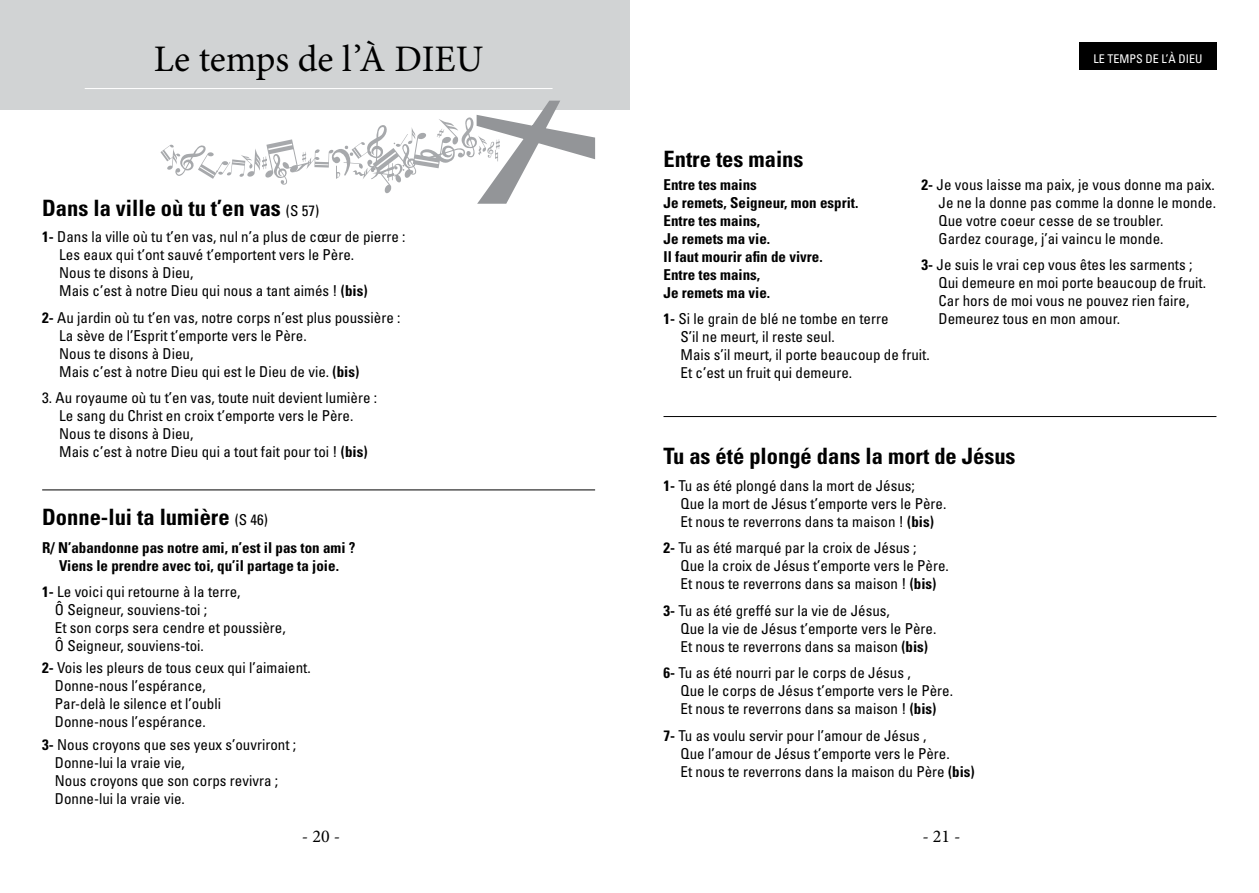
<style>
.page{position:relative;width:1259px;height:893px;background:#fff}
.page>*{position:absolute;margin:0;border:0;box-sizing:border-box;transform-origin:0 0}
.t1{font:37.5px "Minion Pro";letter-spacing:-.005em;color:#000}
.t2{font:700 condensed 22.5px "Univers";color:#000}
.t3{font:18px "Minion Pro";color:#000}
.t4{font:condensed 15px/18px "Univers";color:#000}
.t5{font:700 condensed 15px/18px "Univers";color:#000;text-align:center}
.t6{font:condensed 12px "Univers";color:#fff}
.s1{font-weight:400;font-size:15px}
.s2{font-weight:700}
</style>
<div class="page">
<div style="left:0;top:0;width:629px;height:109px;background:#d1d3d4"></div>
<hr style="left:85px;top:88px;width:467px;height:1px;background:#fff">
<svg style="left:160px;top:101px;width:435px;height:103px"></svg>
<hr style="left:42px;top:490px;width:553px;height:1px;background:#000">
<hr style="left:663px;top:416px;width:553px;height:1px;background:#000">
<div style="left:1079px;top:43px;width:137px;height:27px;background:#000"></div>
<h1 class="t1" style="left:154px;top:34px;width:289px">Le temps de l’À DIEU</h1>
<h2 class="t2" style="left:42px;top:195px;width:279px">Dans la ville où tu t’en vas <span class="s1">(S 57)</span></h2>
<p class="t4" style="left:59px;top:228px;width:348px;text-indent:-17px"><span class="s2">1-</span> Dans la ville où tu t’en vas, nul n’a plus de cœur de pierre :<br>Les eaux qui t’ont sauvé t’emportent vers le Père.<br>Nous te disons à Dieu,<br>M ais c’est à notre Dieu qui nous a tant aimés ! <span class="s2">(bis)</span></p>
<p class="t4" style="left:59px;top:308px;width:343px;text-indent:-17px"><span class="s2">2-</span> Au jardin où tu t’en vas, notre corps n’est plus poussière :<br>La sève de l’Esprit t’emporte vers le Père.<br>Nous te disons à Dieu,<br>Mais c’est à notre Dieu qui est le Dieu de vie. <span class="s2">(bis)</span></p>
<p class="t4" style="left:59px;top:389px;width:319px;text-indent:-17px">3. Au royaume où tu t’en vas, toute nuit devient lumière :<br>Le sang du Christ en croix t’emporte vers le Père.<br>Nous te disons à Dieu,<br>M ais c’est à notre Dieu qui a tout fait pour toi ! <span class="s2">(bis)</span></p>
<h2 class="t2" style="left:42px;top:503px;width:227px">Donne-lui ta lumière <span class="s1">(S 46)</span></h2>
<p class="t5" style="left:42px;top:538px;width:315px">R/ N’abandonne pas notre ami, n’est il pas ton ami ?<br>Viens le prendre avec toi, qu’il partage ta joie.</p>
<p class="t4" style="left:55px;top:583px;width:232px;text-indent:-13px"><span class="s2">1-</span> Le voici qui retourne à la terre,<br>Ô Seigneur, souviens-toi ;<br>Et son corps sera cendre et poussière,<br>Ô Seigneur, souviens-toi.</p>
<p class="t4" style="left:55px;top:659px;width:257px;text-indent:-13px"><span class="s2">2-</span> Vois les pleurs de tous ceux qui l’aimaient.<br>Donne-nous l’espérance,<br>Par-delà le silence et l’oubli<br>Donne-nous l’espérance.</p>
<p class="t4" style="left:55px;top:735px;width:243px;text-indent:-13px"><span class="s2">3-</span> Nous croyons que ses yeux s’ouvriront ;<br>Donne-lui la vraie vie,<br>Nous croyons que son corps revivra ;<br>Donne-lui la vraie vie.</p>
<p class="t6" style="left:1093px;top:51px;width:109px">le temps de l’À DIEU</p>
<h2 class="t2" style="left:663px;top:146px;width:141px">Entre tes mains</h2>
<p class="t5" style="left:663px;top:175px;width:196px;text-align:left">Entre tes mains<br>Je remets, Seigneur, mon esprit.<br>Entre tes mains,<br>Je remets ma vie.<br>Il faut mourir afin de vivre.<br>Entre tes mains,<br>Je remets ma vie.</p>
<p class="t4" style="left:680px;top:310px;width:251px;text-indent:-17px"><span class="s2">1-</span> Si le grain de blé ne tombe en terre<br>S’il ne meurt, il reste seul.<br>Mais s’il meurt, il porte beaucoup de fruit.<br>Et c’est un fruit qui demeure.</p>
<p class="t4" style="left:938px;top:175px;width:279px;text-indent:-17px"><span class="s2">2-</span> Je vous laisse ma paix, je vous donne ma paix.<br>Je ne la donne pas comme la donne le monde.<br>Que votre coeur cesse de se troubler.<br>Gardez courage, j’ai vaincu le monde.</p>
<p class="t4" style="left:938px;top:255px;width:269px;text-indent:-17px"><span class="s2">3-</span> Je suis le vrai cep vous êtes les sarments ; Qui demeure en moi porte beaucoup de fruit.<br>Car hors de moi vous ne pouvez rien faire, Demeurez tous en mon amour.</p>
<h2 class="t2" style="left:663px;top:443px;width:354px">Tu as été plongé dans la mort de Jésus</h2>
<p class="t4" style="left:680px;top:476px;width:267px;text-indent:-17px"><span class="s2">1-</span> Tu as été plongé dans la mort de Jésus;<br>Que la mort de Jésus t’emporte vers le Père.<br>Et nous te reverrons dans ta maison ! <span class="s2">(bis)</span></p>
<p class="t4" style="left:680px;top:539px;width:270px;text-indent:-17px"><span class="s2">2-</span> Tu as été marqué par la croix de Jésus ;<br>Que la croix de Jésus t’emporte vers le Père.<br>Et nous te reverrons dans sa maison ! <span class="s2">(bis)</span></p>
<p class="t4" style="left:680px;top:601px;width:257px;text-indent:-17px"><span class="s2">3-</span> Tu as été greffé sur la vie de Jésus,<br>Que la vie de Jésus t’emporte vers le Père.<br>Et nous te reverrons dans sa maison <span class="s2">(bis)</span></p>
<p class="t4" style="left:680px;top:664px;width:274px;text-indent:-17px"><span class="s2">6-</span> Tu as été nourri par le corps de Jésus ,<br>Que le corps de Jésus t’emporte vers le Père.<br>Et nous te reverrons dans sa maison ! <span class="s2">(bis)</span></p>
<p class="t4" style="left:680px;top:726px;width:296px;text-indent:-17px"><span class="s2">7-</span> Tu as voulu servir pour l’amour de Jésus ,<br>Que l’amour de Jésus t’emporte vers le Père.<br>Et nous te reverrons dans la maison du Père <span class="s2">(bis)</span></p>
<p class="t3" style="left:302px;top:824px;width:40px">- 20 -</p>
<p class="t3" style="left:922px;top:824px;width:40px">- 21 -</p>
</div>
